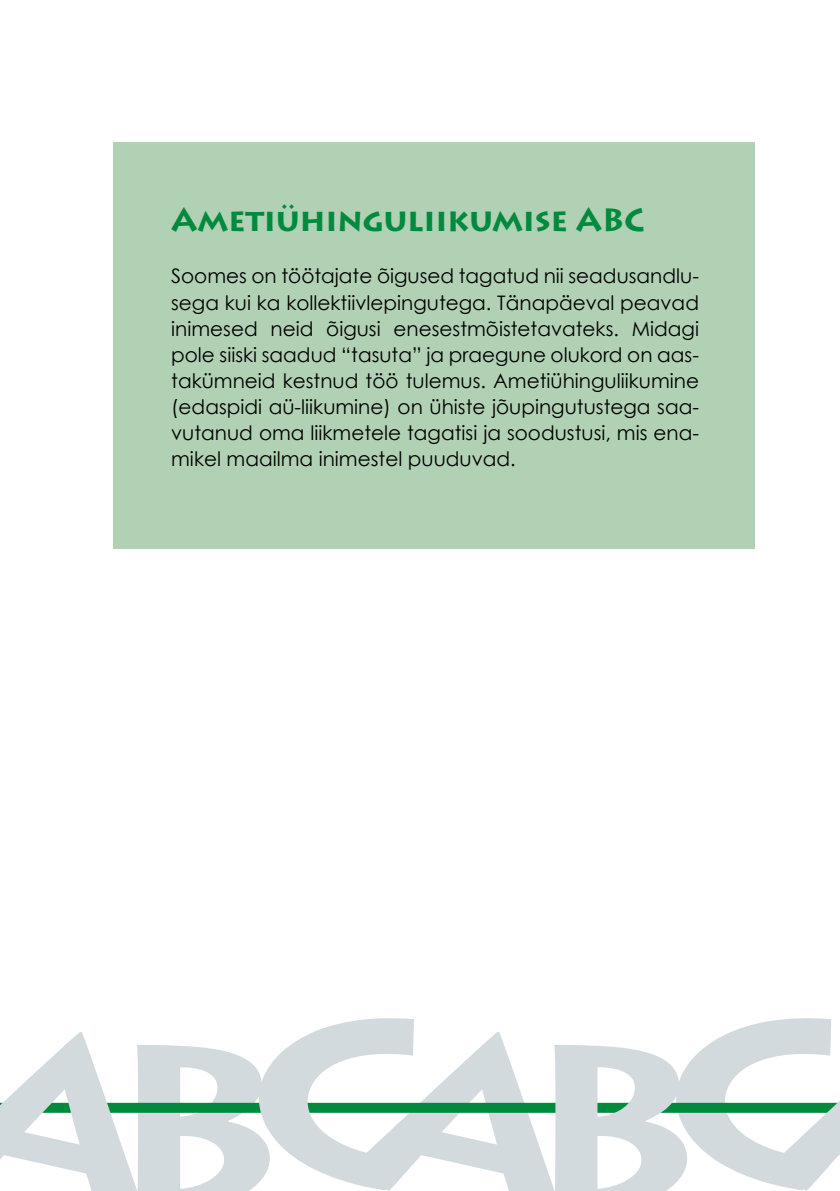
<style>
.page{position:relative;width:840px;height:1191px;background:#fff}
.page>*{position:absolute;margin:0;border:0;box-sizing:border-box;transform-origin:0 0}
.t1{font:700 236.6px "Lithos Pro";color:#d3dade;scale:1.11 1}
.t2{font:700 32px "Lithos Pro";letter-spacing:-.01em;color:#008a3d}
.t3{font:20px/26px "Century Gothic";color:#000;text-align:justify}
</style>
<div class="page">
<div style="left:0;top:1102px;width:839px;height:10px;background:#008a3d"></div>
<div style="left:113px;top:142px;width:641px;height:407px;background:#b1d1b4"></div>
<svg style="left:0;top:1102px;width:187px;height:11px"></svg>
<svg style="left:242px;top:1102px;width:362px;height:11px"></svg>
<svg style="left:659px;top:1102px;width:181px;height:11px"></svg>
<h2 class="t2" style="left:171px;top:201px;width:475px">Ametiühinguliikumise ABC</h2>
<p class="t3" style="left:171px;top:263px;width:529px">Soomes on töötajate õigused tagatud nii seadusandlu&shy;sega kui ka kollektiivlepingutega. Tänapäeval peavad inimesed neid õigusi enesestmõistetavateks. Midagi pole siiski saadud “tasuta” ja praegune olukord on aas&shy;takümneid kestnud töö tulemus. Ametiühinguliikumine (edaspidi aü-liikumine) on ühiste jõupingutustega saa&shy;vutanud oma liikmetele tagatisi ja soodustusi, mis ena&shy;mikel maailma inimestel puuduvad.</p>
<h1 class="t1" style="left:105px;top:987px;width:165px">B</h1>
<h1 class="t1" style="left:522px;top:987px;width:165px">B</h1>
</div>
